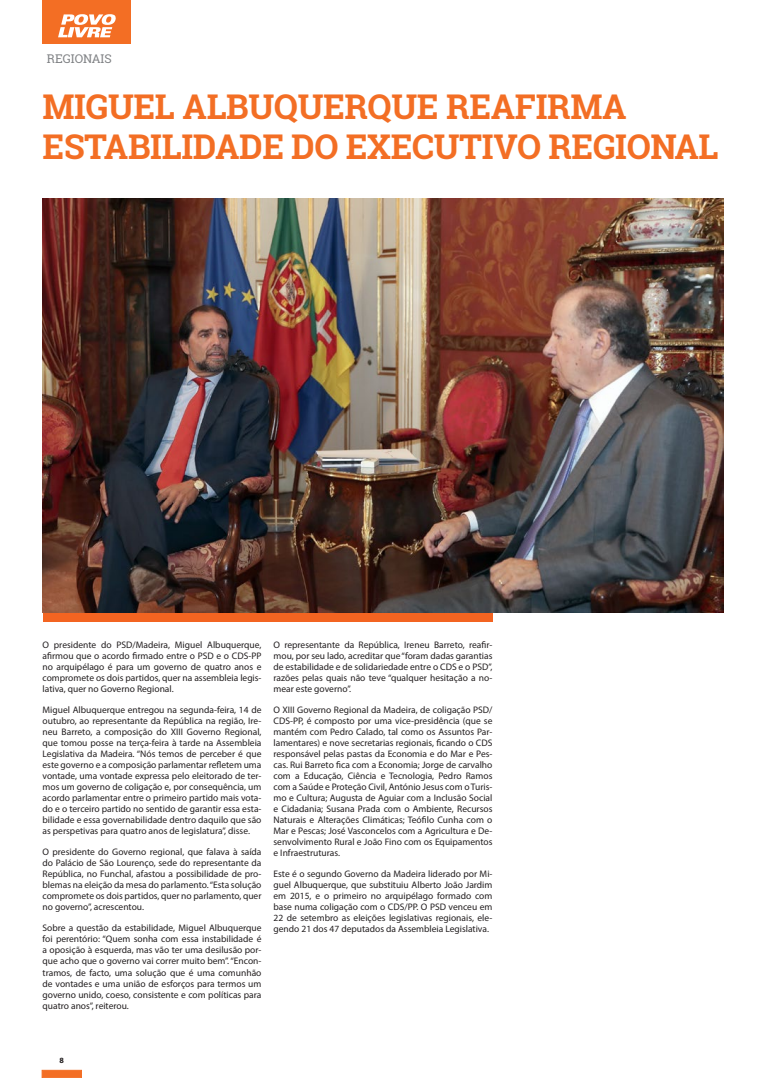
<style>
.page{position:relative;width:766px;height:1078px;background:#fff}
.page>*{position:absolute;margin:0;border:0;box-sizing:border-box;transform-origin:0 0}
.n_texto{font:700 34.1px/40.9px "Roboto Slab";letter-spacing:-.01em;color:#f36e24}
.topos{font:12px "Roboto Slab";color:#808285}
.PL_new_texto{font:9.5px/11px "Myriad Pro";color:#231f20;text-align:justify}
.t1{font:700 8px "Myriad Pro";color:#231f20}
</style>
<div class="page">
<div style="left:42px;top:1069px;width:40px;height:8px;background:#f36e24;border:1px solid #f36e24"></div>
<div style="left:43px;top:611px;width:449px;height:10px;background:#f36421"></div>
<img style="left:43px;top:198px;width:680px;height:414px">
<div style="left:43px;top:0;width:88px;height:44px;background:#f36e24"></div>
<svg style="left:58px;top:14px;width:58px;height:23px"></svg>
<p class="topos" style="left:47px;top:51px;width:66px">REGIONAIS</p>
<p class="n_texto" style="left:43px;top:85px;width:677px">MIGUEL ALBUQUERQUE REAFIRMA<br>ESTABILIDADE DO EXECUTIVO REGIONAL</p>
<p class="PL_new_texto" style="left:43px;top:639px;width:220px">O presidente do PSD/Madeira, Miguel Albuquerque, afirmou que o acordo firmado entre o PSD e o CDS-PP no arquipélago é para um governo de quatro anos e compromete os dois partidos, quer na assembleia legis&shy;lativa, quer no Governo Regional.</p>
<p class="PL_new_texto" style="left:43px;top:704px;width:220px">Miguel Albuquerque entregou na segunda-feira, 14 de outubro, ao representante da República na região, Ire&shy;neu Barreto, a composição do XIII Governo Regional, que tomou posse na terça-feira à tarde na Assembleia Legislativa da Madeira. “Nós temos de perceber é que este governo e a composição parlamentar refletem uma vontade, uma vontade expressa pelo eleitorado de ter&shy;mos um governo de coligação e, por consequência, um acordo parlamentar entre o primeiro partido mais vota&shy;do e o terceiro partido no sentido de garantir essa esta&shy;bilidade e essa governabilidade dentro daquilo que são as perspetivas para quatro anos de legislatura”, disse.</p>
<p class="PL_new_texto" style="left:43px;top:846px;width:220px">O presidente do Governo regional, que falava à saída do Palácio de São Lourenço, sede do representante da República, no Funchal, afastou a possibilidade de pro&shy;blemas na eleição da mesa do parlamento. “Esta solução compromete os dois partidos, quer no parlamento, quer no governo”, acrescentou.</p>
<p class="PL_new_texto" style="left:43px;top:922px;width:220px">Sobre a questão da estabilidade, Miguel Albuquerque foi perentório: “Quem sonha com essa instabilidade é a oposição à esquerda, mas vão ter uma desilusão por&shy;que acho que o governo vai correr muito bem”. “Encon&shy;tramos, de facto, uma solução que é uma comunhão de vontades e uma união de esforços para termos um governo unido, coeso, consistente e com políticas para quatro anos”, reiterou.</p>
<p class="PL_new_texto" style="left:273px;top:639px;width:220px">O representante da República, Ireneu Barreto, reafir&shy;mou, por seu lado, acreditar que “foram dadas garantias de estabilidade e de solidariedade entre o CDS e o PSD”, razões pelas quais não teve “qualquer hesitação a no&shy;mear este governo”.</p>
<p class="PL_new_texto" style="left:273px;top:704px;width:220px">O XIII Governo Regional da Madeira, de coligação PSD/ CDS-PP, é composto por uma vice-presidência (que se mantém com Pedro Calado, tal como os Assuntos Par&shy;lamentares) e nove secretarias regionais, ficando o CDS responsável pelas pastas da Economia e do Mar e Pes&shy;cas. Rui Barreto fica com a Economia; Jorge de carvalho com a Educação, Ciência e Tecnologia, Pedro Ramos com a Saúde e Proteção Civil, António Jesus com o Turis&shy;mo e Cultura; Augusta de Aguiar com a Inclusão Social e Cidadania; Susana Prada com o Ambiente, Recursos Naturais e Alterações Climáticas; Teófilo Cunha com o Mar e Pescas; José Vasconcelos com a Agricultura e De&shy;senvolvimento Rural e João Fino com os Equipamentos e Infraestruturas.</p>
<p class="PL_new_texto" style="left:273px;top:868px;width:220px">Este é o segundo Governo da Madeira liderado por Mi&shy;guel Albuquerque, que substituiu Alberto João Jardim em 2015, e o primeiro no arquipélago formado com base numa coligação com o CDS/PP. O PSD venceu em 22 de setembro as eleições legislativas regionais, ele&shy;gendo 21 dos 47 deputados da Assembleia Legislativa.</p>
<p class="t1" style="left:60px;top:1054px;width:6px">8</p>
</div>
